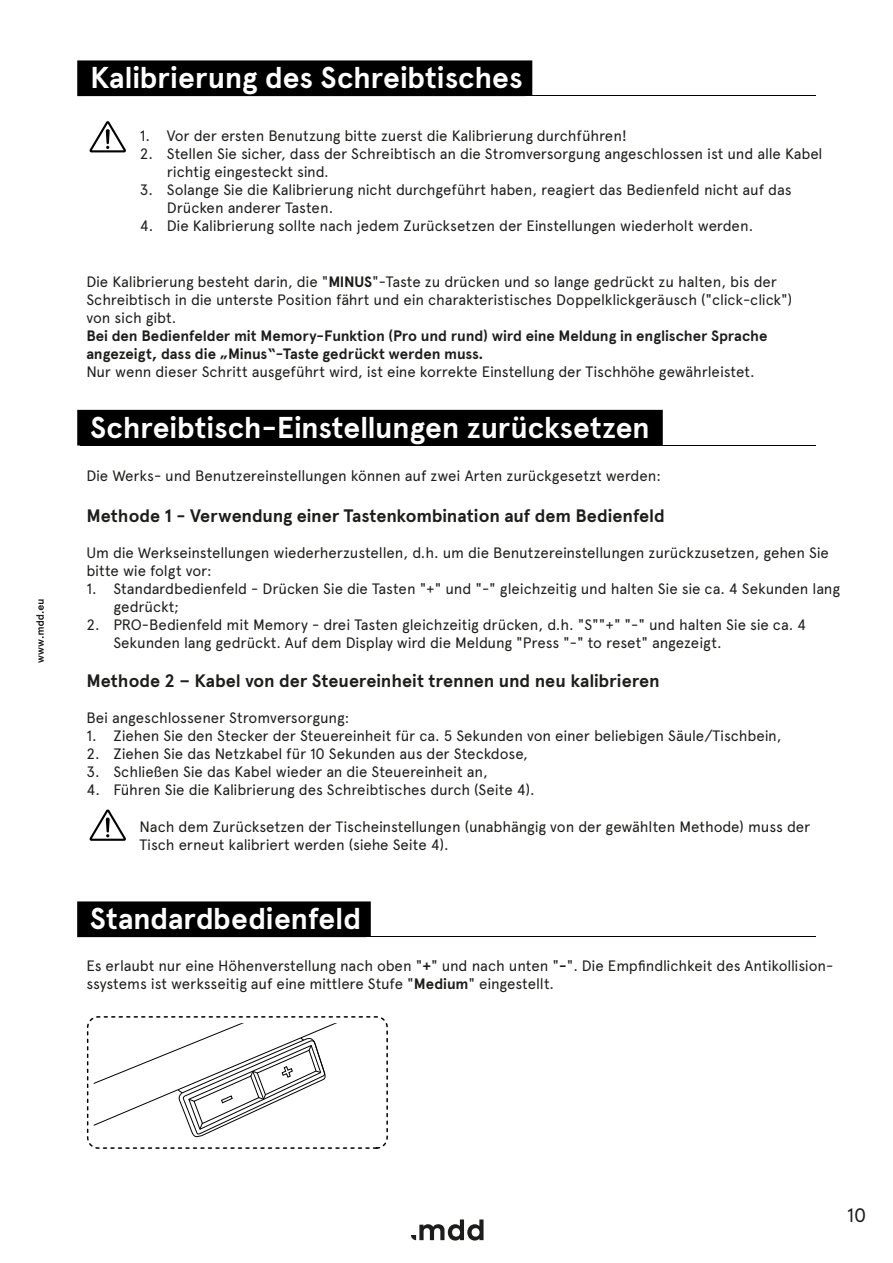
<style>
.page{position:relative;width:893px;height:1263px;background:#fff}
.page>*{position:absolute;margin:0;border:0;box-sizing:border-box;transform-origin:0 0}
.t1{font:700 30px "Apercu Pro";letter-spacing:-.005em;color:#fff}
.t2{font:19.5px "Apercu Pro";color:#1d1d1b}
.t3{font:700 18px "Apercu Pro";letter-spacing:-.005em;color:#1d1d1b}
.t4{font:15px/18px "Apercu Pro";letter-spacing:-.01em;color:#1d1d1b}
.t5{font:700 15px/18px "Apercu Pro";letter-spacing:-.005em;color:#1d1d1b}
.s1{font-weight:700}
</style>
<div class="page">
<svg style="left:411px;top:1219px;width:73px;height:21px"></svg>
<svg style="left:36px;top:599px;width:8px;height:64px"></svg>
<svg style="left:89px;top:121px;width:37px;height:31px"></svg>
<svg style="left:89px;top:809px;width:37px;height:32px"></svg>
<div style="left:77px;top:60px;width:455px;height:36px;background:#000"></div>
<hr style="left:80px;top:95px;width:736px;height:1px;background:#000">
<div style="left:77px;top:410px;width:586px;height:35px;background:#000"></div>
<hr style="left:80px;top:445px;width:736px;height:1px;background:#000">
<div style="left:77px;top:901px;width:294px;height:36px;background:#000"></div>
<hr style="left:80px;top:936px;width:736px;height:1px;background:#000">
<svg style="left:94px;top:1023px;width:243px;height:115px"></svg>
<div style="left:87px;top:1016px;width:301px;height:133px;border:2px dashed #000;border-radius:11px"></div>
<h1 class="t1" style="left:90px;top:55px;width:434px">Kalibrierung des Schreibtisches</h1>
<p class="t4" style="left:140px;top:126px;width:489px">1. Vor der ersten Benutzung bitte zuerst die Kalibrierung durchführen!</p>
<p class="t4" style="left:167px;top:144px;width:657px;text-indent:-27px">2. Stellen Sie sicher, dass der Schreibtisch an die Stromversorgung angeschlossen ist und alle Kabel richtig eingesteckt sind.</p>
<p class="t4" style="left:167px;top:180px;width:626px;text-indent:-27px">3. Solange Sie die Kalibrierung nicht durchgeführt haben, reagiert das Bedienfeld nicht auf das<br>Drücken anderer Tasten.</p>
<p class="t4" style="left:140px;top:216px;width:615px">4. Die Kalibrierung sollte nach jedem Zurücksetzen der Einstellungen wiederholt werden.</p>
<p class="t4" style="left:86px;top:271px;width:707px">Die Kalibrierung besteht darin, die "<span class="s1">MINUS</span>"-Taste zu drücken und so lange gedrückt zu halten, bis der<br>Schreibtisch in die unterste Position fährt und ein charakteristisches Doppelklickgeräusch ("click-click") von sich gibt.</p>
<p class="t5" style="left:86px;top:326px;width:683px">Bei den Bedienfelder mit Memory-Funktion (Pro und rund) wird eine Meldung in englischer Sprache angezeigt, dass die „Minus“-Taste gedrückt werden muss.</p>
<p class="t4" style="left:86px;top:361px;width:670px">Nur wenn dieser Schritt ausgeführt wird, ist eine korrekte Einstellung der Tischhöhe gewährleistet.</p>
<h1 class="t1" style="left:90px;top:405px;width:561px">Schreibtisch-Einstellungen zurücksetzen</h1>
<p class="t4" style="left:86px;top:466px;width:576px">Die Werks- und Benutzereinstellungen können auf zwei Arten zurückgesetzt werden:</p>
<p class="t3" style="left:86px;top:502px;width:580px">Methode 1 - Verwendung einer Tastenkombination auf dem Bedienfeld</p>
<p class="t4" style="left:86px;top:542px;width:744px">Um die Werkseinstellungen wiederherzustellen, d.h. um die Benutzereinstellungen zurückzusetzen, gehen Sie bitte wie folgt vor:</p>
<p class="t4" style="left:113px;top:578px;width:728px;text-indent:-27px">1. Standardbedienfeld - Drücken Sie die Tasten "+" und "-" gleichzeitig und halten Sie sie ca. 4 Sekunden lang gedrückt;</p>
<p class="t4" style="left:113px;top:614px;width:694px;text-indent:-27px">2. PRO-Bedienfeld mit Memory - drei Tasten gleichzeitig drücken, d.h. "S""+" "-" und halten Sie sie ca. 4<br>Sekunden lang gedrückt. Auf dem Display wird die Meldung "Press "-" to reset" angezeigt.</p>
<p class="t3" style="left:86px;top:667px;width:575px">Methode 2 – Kabel von der Steuereinheit trennen und neu kalibrieren</p>
<p class="t4" style="left:86px;top:708px;width:264px">Bei angeschlossener Stromversorgung:</p>
<p class="t4" style="left:86px;top:726px;width:697px">1. Ziehen Sie den Stecker der Steuereinheit für ca. 5 Sekunden von einer beliebigen Säule/Tischbein,</p>
<p class="t4" style="left:86px;top:744px;width:443px">2. Ziehen Sie das Netzkabel für 10 Sekunden aus der Steckdose,</p>
<p class="t4" style="left:86px;top:762px;width:403px">3. Schließen Sie das Kabel wieder an die Steuereinheit an,</p>
<p class="t4" style="left:86px;top:780px;width:450px">4. Führen Sie die Kalibrierung des Schreibtisches durch (Seite 4).</p>
<p class="t4" style="left:139px;top:816px;width:672px">Nach dem Zurücksetzen der Tischeinstellungen (unabhängig von der gewählten Methode) muss der<br>Tisch erneut kalibriert werden (siehe Seite 4).</p>
<h1 class="t1" style="left:90px;top:896px;width:273px">Standardbedienfeld</h1>
<p class="t4" style="left:86px;top:955px;width:748px">Es erlaubt nur eine Höhenverstellung nach oben "<span class="s1">+</span>" und nach unten "<span class="s1">-</span>". Die Empfindlichkeit des Antikollision&shy;ssystems ist werksseitig auf eine mittlere Stufe "<span class="s1">Medium</span>" eingestellt.</p>
<h2 class="t2" style="left:847px;top:1200px;width:21px">10</h2>
</div>
